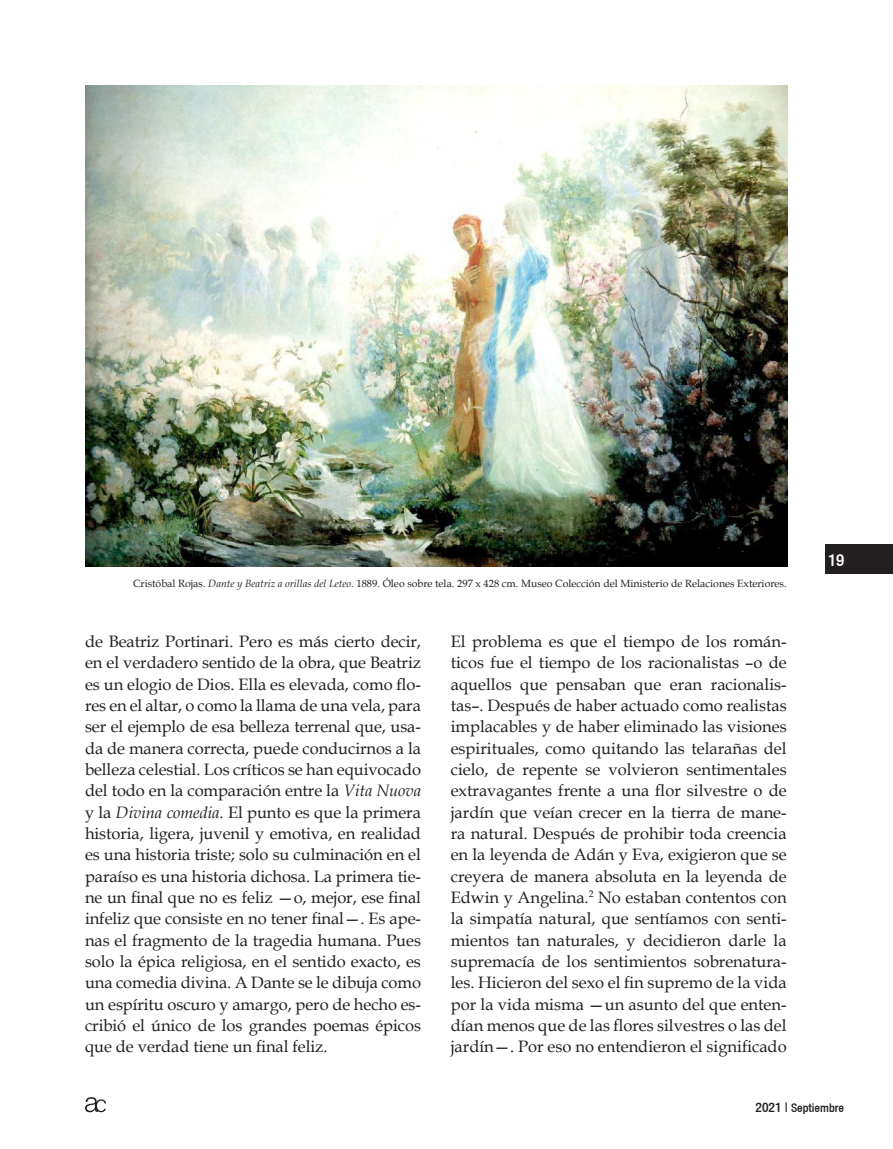
<style>
.page{position:relative;width:893px;height:1149px;background:#fff}
.page>*{position:absolute;margin:0;border:0;box-sizing:border-box;transform-origin:0 0}
.t1{font:500 condensed 16.95px "Helvetica 67";color:#fff}
.c_de_texto{font:16.5px/21.3px "Book Antiqua";letter-spacing:-.005em;color:#231f20;text-align:justify}
.t2{font:500 condensed 12px "Helvetica 67";color:#231f20}
.tit_figura{font:10.5px "Book Antiqua";color:#231f20}
.s1{font-style:italic}
.s2{font-size:13.5px}
</style>
<div class="page">
<div style="left:825px;top:544px;width:68px;height:29px;background:#231f20"></div>
<svg style="left:85px;top:1097px;width:21px;height:14px"></svg>
<img style="left:85px;top:85px;width:702px;height:481px">
<p class="tit_figura" style="left:133px;top:575px;width:655px">Cristóbal Rojas. <span class="s1">Dante y Beatriz a orillas del Leteo</span>. 1889. Óleo sobre tela. 297 x 428 cm. Museo Colección del Ministerio de Relaciones Exteriores.</p>
<p class="c_de_texto" style="left:85px;top:630px;width:337px">de Beatriz Portinari. Pero es más cierto decir, en el verdadero sentido de la obra, que Beatriz es un elogio de Dios. Ella es elevada, como flo&shy;res en el altar, o como la llama de una vela, para ser el ejemplo de esa belleza terrenal que, usa&shy;da de manera correcta, puede conducirnos a la belleza celestial. Los críticos se han equivocado del todo en la comparación entre la <span class="s1">Vita Nuova </span>y la <span class="s1">Divina comedia</span>. El punto es que la primera historia, ligera, juvenil y emotiva, en realidad es una historia triste; solo su culminación en el paraíso es una historia dichosa. La primera tie&shy;ne un final que no es feliz —o, mejor, ese final infeliz que consiste en no tener final—. Es ape&shy;nas el fragmento de la tragedia humana. Pues solo la épica religiosa, en el sentido exacto, es una comedia divina. A Dante se le dibuja como un espíritu oscuro y amargo, pero de hecho es&shy;cribió el único de los grandes poemas épicos que de verdad tiene un final feliz.</p>
<p class="c_de_texto" style="left:451px;top:630px;width:337px">El problema es que el tiempo de los román&shy;ticos fue el tiempo de los racionalistas –o de aquellos que pensaban que eran racionalis&shy;tas–. Después de haber actuado como realistas implacables y de haber eliminado las visiones espirituales, como quitando las telarañas del cielo, de repente se volvieron sentimentales extravagantes frente a una flor silvestre o de jardín que veían crecer en la tierra de mane&shy;ra natural. Después de prohibir toda creencia en la leyenda de Adán y Eva, exigieron que se creyera de manera absoluta en la leyenda de Edwin y Angelina.<sup>2</sup> No estaban contentos con la simpatía natural, que sentíamos con senti&shy;mientos tan naturales, y decidieron darle la supremacía de los sentimientos sobrenatura&shy;les. Hicieron del sexo el fin supremo de la vida por la vida misma —un asunto del que enten&shy;dían menos que de las flores silvestres o las del jardín—. Por eso no entendieron el significado</p>
<p class="t1" style="left:828px;top:549px;width:18px">19</p>
<p class="t2" style="left:756px;top:1100px;width:90px"><span class="s2">2021 |</span> Septiembre</p>
</div>
